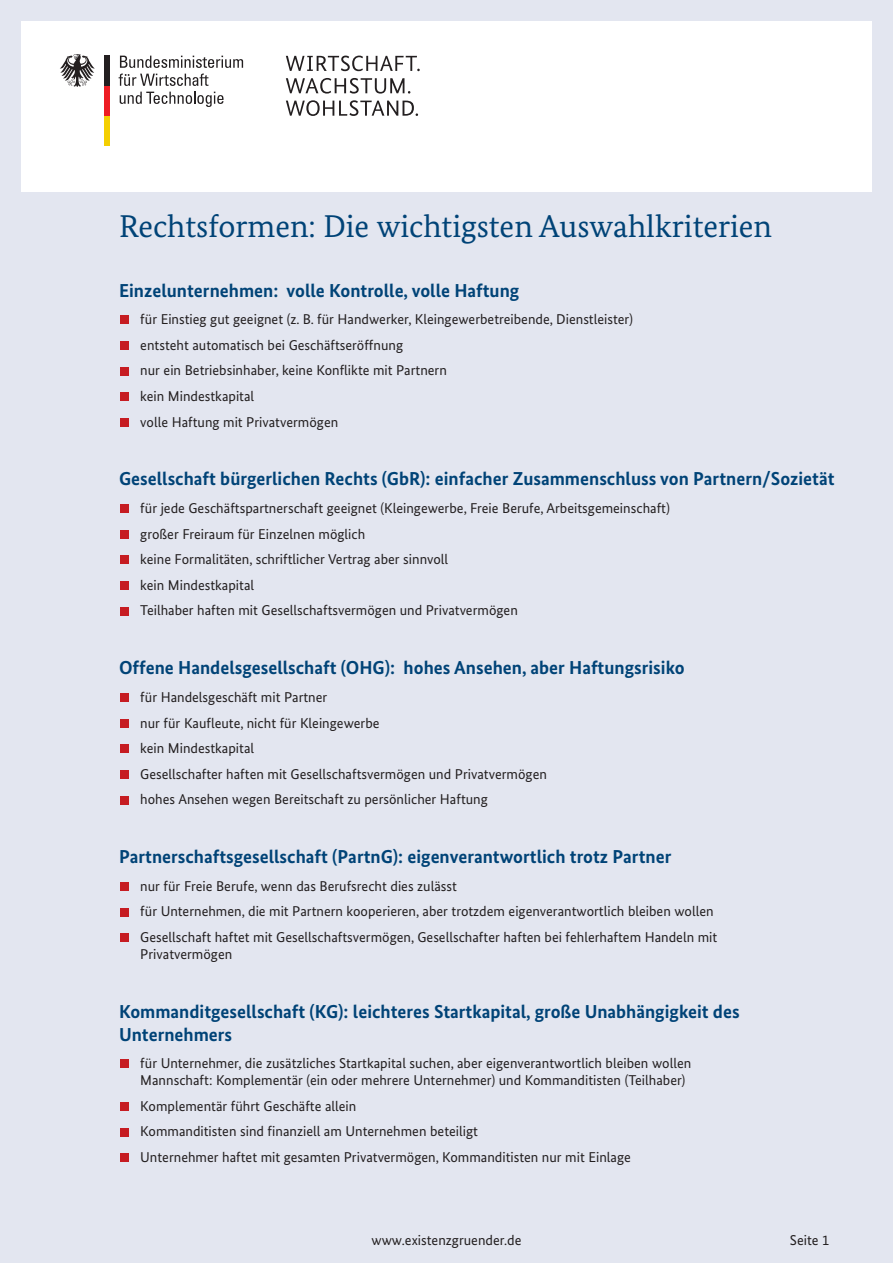
<style>
.page{position:relative;width:893px;height:1263px;background:#e3e6f0}
.page>*{position:absolute;margin:0;border:0;box-sizing:border-box;transform-origin:0 0}
.t1{font:31.5px "Bundes Serif";color:#004377}
.t2{font:700 18.75px/22.5px "Bundes Sans";color:#004377}
.t3{font:14.25px/25.7px "Bundes Sans";color:#231f20}
</style>
<div class="page">
<div style="left:21px;top:21px;width:851px;height:170px;background:#fff"></div>
<div style="left:104px;top:116px;width:5px;height:30px;background:#f4cf02"></div>
<div style="left:104px;top:86px;width:5px;height:30px;background:#ee1d23"></div>
<div style="left:104px;top:56px;width:5px;height:30px;background:#231f20"></div>
<svg style="left:60px;top:54px;width:35px;height:33px"></svg>
<svg style="left:120px;top:56px;width:123px;height:12px"></svg>
<svg style="left:119px;top:74px;width:89px;height:12px"></svg>
<svg style="left:120px;top:92px;width:104px;height:15px"></svg>
<svg style="left:286px;top:56px;width:134px;height:15px"></svg>
<svg style="left:286px;top:78px;width:124px;height:16px"></svg>
<svg style="left:286px;top:100px;width:132px;height:16px"></svg>
<div style="left:121px;top:1153px;width:8px;height:9px;background:#c61c22"></div>
<div style="left:121px;top:1128px;width:8px;height:8px;background:#c61c22"></div>
<div style="left:121px;top:1102px;width:8px;height:9px;background:#c61c22"></div>
<div style="left:121px;top:1059px;width:8px;height:9px;background:#c61c22"></div>
<div style="left:121px;top:933px;width:8px;height:9px;background:#c61c22"></div>
<div style="left:121px;top:908px;width:8px;height:8px;background:#c61c22"></div>
<div style="left:121px;top:882px;width:8px;height:9px;background:#c61c22"></div>
<div style="left:121px;top:796px;width:8px;height:8px;background:#c61c22"></div>
<div style="left:121px;top:770px;width:8px;height:9px;background:#c61c22"></div>
<div style="left:121px;top:745px;width:8px;height:8px;background:#c61c22"></div>
<div style="left:121px;top:719px;width:8px;height:8px;background:#c61c22"></div>
<div style="left:121px;top:693px;width:8px;height:9px;background:#c61c22"></div>
<div style="left:121px;top:607px;width:8px;height:8px;background:#c61c22"></div>
<div style="left:121px;top:581px;width:8px;height:9px;background:#c61c22"></div>
<div style="left:121px;top:556px;width:8px;height:8px;background:#c61c22"></div>
<div style="left:121px;top:530px;width:8px;height:9px;background:#c61c22"></div>
<div style="left:121px;top:504px;width:8px;height:9px;background:#c61c22"></div>
<div style="left:121px;top:418px;width:8px;height:8px;background:#c61c22"></div>
<div style="left:121px;top:392px;width:8px;height:9px;background:#c61c22"></div>
<div style="left:121px;top:367px;width:8px;height:8px;background:#c61c22"></div>
<div style="left:121px;top:341px;width:8px;height:9px;background:#c61c22"></div>
<div style="left:121px;top:316px;width:8px;height:8px;background:#c61c22"></div>
<h1 class="t1" style="left:119px;top:214px;width:654px">Rechtsformen: Die wichtigsten Auswahlkriterien</h1>
<h2 class="t2" style="left:119px;top:280px;width:402px">Einzelunternehmen: volle Kontrolle, volle Haftung</h2>
<p class="t3" style="left:140px;top:308px;width:494px">für Einstieg gut geeignet (z. B. für Handwerker, Kleingewerbetreibende, Dienstleister) entsteht automatisch bei Geschäftseröffnung<br>nur ein Betriebsinhaber, keine Konflikte mit Partnern<br>kein Mindestkapital<br>volle Haftung mit Privatvermögen</p>
<h2 class="t2" style="left:119px;top:469px;width:717px">Gesellschaft bürgerlichen Rechts (GbR): einfacher Zusammenschluss von Partnern/Sozietät</h2>
<p class="t3" style="left:140px;top:496px;width:531px">für jede Geschäftspartnerschaft geeignet (Kleingewerbe, Freie Berufe, Arbeitsgemeinschaft) großer Freiraum für Einzelnen möglich<br>keine Formalitäten, schriftlicher Vertrag aber sinnvoll<br>kein Mindestkapital<br>Teilhaber haften mit Gesellschaftsvermögen und Privatvermögen</p>
<h2 class="t2" style="left:119px;top:658px;width:567px">Offene Handelsgesellschaft (OHG): hohes Ansehen, aber Haftungsrisiko</h2>
<p class="t3" style="left:140px;top:685px;width:408px">für Handelsgeschäft mit Partner<br>nur für Kaufleute, nicht für Kleingewerbe<br>kein Mindestkapital<br>Gesellschafter haften mit Gesellschaftsvermögen und Privatvermögen hohes Ansehen wegen Bereitschaft zu persönlicher Haftung</p>
<h2 class="t2" style="left:119px;top:847px;width:554px">Partnerschaftsgesellschaft (PartnG): eigenverantwortlich trotz Partner</h2>
<p class="t3" style="left:140px;top:874px;width:578px">nur für Freie Berufe, wenn das Berufsrecht dies zulässt<br>für Unternehmen, die mit Partnern kooperieren, aber trotzdem eigenverantwortlich bleiben wollen<br>Gesellschaft haftet mit Gesellschaftsvermögen, Gesellschafter haften bei fehlerhaftem Handeln mit</p>
<p class="t3" style="left:140px;top:943px;width:93px">Privatvermögen</p>
<h2 class="t2" style="left:119px;top:1002px;width:622px">Kommanditgesellschaft (KG): leichteres Startkapital, große Unabhängigkeit des<br>Unternehmers</h2>
<p class="t3" style="left:140px;top:1056px;width:552px;line-height:17.1px">für Unternehmer, die zusätzliches Startkapital suchen, aber eigenverantwortlich bleiben wollen<br>Mannschaft: Komplementär (ein oder mehrere Unternehmer) und Kommanditisten (Teilhaber)</p>
<p class="t3" style="left:140px;top:1094px;width:492px">Komplementär führt Geschäfte allein<br>Kommanditisten sind finanziell am Unternehmen beteiligt<br>Unternehmer haftet mit gesamten Privatvermögen, Kommanditisten nur mit Einlage</p>
<p class="t3" style="left:371px;top:1229px;width:151px">www.existenzgruender.de</p>
<p class="t3" style="left:790px;top:1229px;width:41px">Seite 1</p>
</div>
